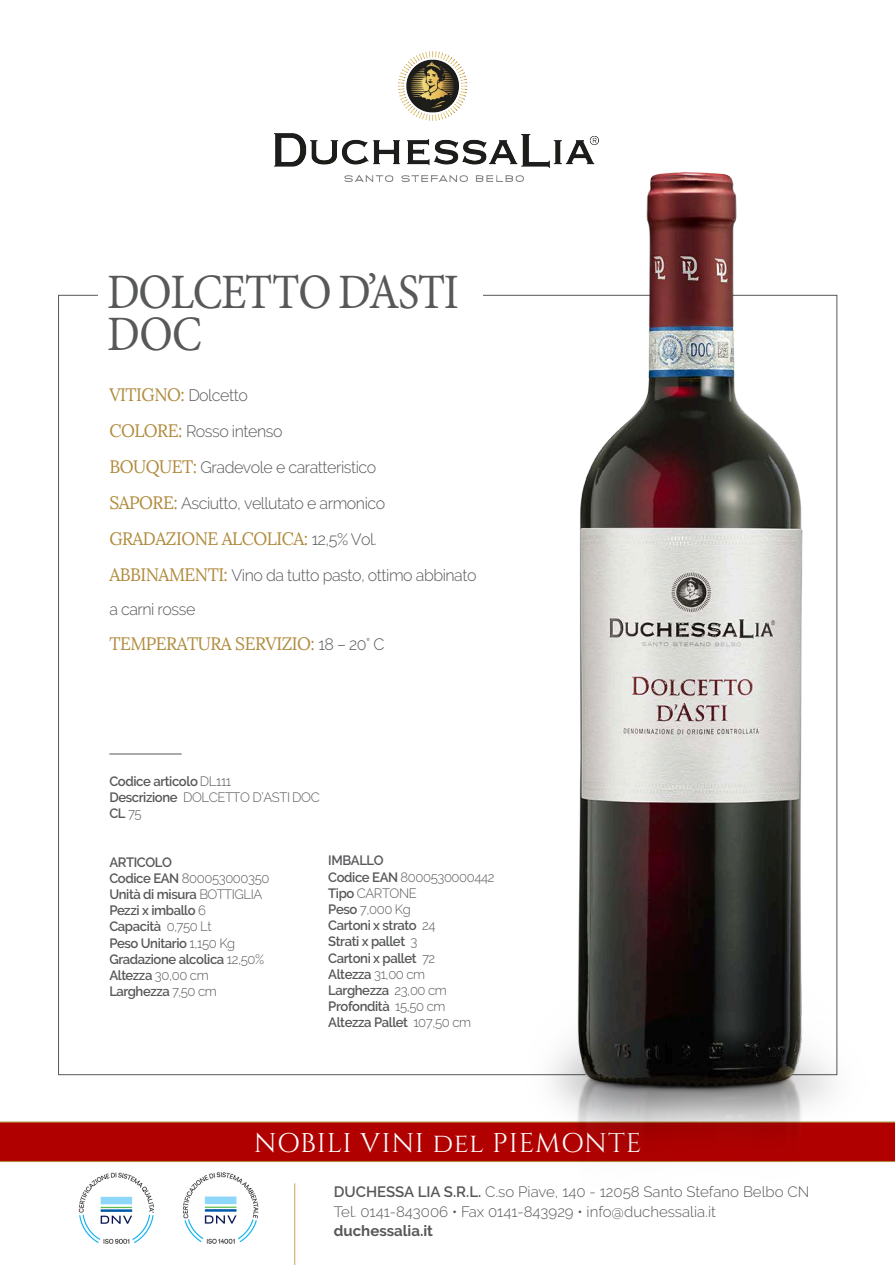
<style>
.page{position:relative;width:895px;height:1265px;background:#fff}
.page>*{position:absolute;margin:0;border:0;box-sizing:border-box;transform-origin:0 0}
.t1{font:49.5px/42px "Minion Pro";letter-spacing:-.035em;color:#57585a;scale:.9 1}
.t2{font:27px "Cinzel";letter-spacing:.02em;color:#fff}
.t3{font:18px "Lora";letter-spacing:-.03em;color:#b08b3d}
.t4{font:300 16.5px/36px "Raleway";letter-spacing:-.03em;color:#57585a}
.t5{font:300 15px "Raleway";color:#57585a}
.t6{font:700 15px "Raleway";color:#57585a}
.t7{font:600 13.5px/16.2px "Raleway";letter-spacing:-.03em;color:#57585a}
.s1{font-family:"Raleway";font-weight:300;font-size:16.5px;color:#57585a}
.s2{font-family:"Lora";font-weight:400;font-size:18px;color:#b08b3d}
.s3{font-weight:300}
.s4{font-weight:600}
</style>
<div class="page">
<hr style="left:109px;top:753px;width:73px;height:1px;background:#57585a">
<svg style="left:0;top:1121px;width:329px;height:41px;background:#b10a06"></svg>
<img style="left:329px;top:138px;width:565px;height:1025px">
<img style="left:274px;top:52px;width:324px;height:130px">
<img style="left:78px;top:1172px;width:181px;height:72px">
<p class="t1" style="left:107px;top:271px;width:392px">DOLCETTO D’ASTI<br>DOC</p>
<p class="t3" style="left:109px;top:383px;width:140px">VITIGNO: <span class="s1">Dolcetto</span></p>
<p class="t4" style="left:109px;top:413px;width:277px"><span class="s2">COLORE:</span> Rosso intenso<br><span class="s2">BOUQUET:</span> Gradevole e caratteristico<br><span class="s2">SAPORE:</span> Asciutto, vellutato e armonico</p>
<p class="t3" style="left:109px;top:527px;width:269px">GRADAZIONE ALCOLICA: <span class="s1">12,5% Vol.</span></p>
<p class="t4" style="left:109px;top:557px;width:368px;line-height:34.3px"><span class="s2">ABBINAMENTI:</span> Vino da tutto pasto, ottimo abbinato a carni rosse</p>
<p class="t3" style="left:109px;top:632px;width:276px">TEMPERATURA SERVIZIO: <span class="s1">18 – 20° C</span></p>
<p class="t7" style="left:109px;top:772px;width:212px">Codice articolo <span class="s3">DL111<br></span>Descrizione <span class="s3">DOLCETTO D’ASTI DOC<br></span>CL <span class="s3">75</span></p>
<p class="t7" style="left:109px;top:853px;width:161px">ARTICOLO<br>Codice EAN <span class="s3">800053000350<br></span>Unità di misura <span class="s3">BOTTIGLIA<br></span>Pezzi x imballo <span class="s3">6<br></span>Capacità <span class="s3">0,750 Lt<br></span>Peso Unitario <span class="s3">1,150 Kg<br></span>Gradazione alcolica <span class="s3">12,50%<br></span>Altezza <span class="s3">30,00 cm<br></span>Larghezza <span class="s3">7,50 cm</span></p>
<p class="t7" style="left:328px;top:852px;width:168px">IMBALLO<br>Codice EAN <span class="s3">8000530000442<br></span>Tipo <span class="s3">CARTONE<br></span>Peso <span class="s3">7,000 Kg<br></span>Cartoni x strato <span class="s3">24<br></span>Strati x pallet <span class="s3">3<br></span>Cartoni x pallet <span class="s3">72<br></span>Altezza <span class="s3">31,00 cm<br></span>Larghezza <span class="s3">23,00 cm<br></span>Profondità <span class="s3">15,50 cm<br></span>Altezza Pallet <span class="s3">107,50 cm</span></p>
<p class="t2" style="left:254px;top:1126px;width:389px">NOBILI VINI del PIEMONTE</p>
<p class="t5" style="left:334px;top:1183px;width:477px"><span class="s4">DUCHESSA LIA S.R.L.</span> C.so Piave, 140 - 12058 Santo Stefano Belbo CN</p>
<p class="t5" style="left:334px;top:1202px;width:383px">Tel. 0141-843006 • Fax 0141-843929 • info@duchessalia.it</p>
<p class="t6" style="left:334px;top:1222px;width:101px">duchessalia.it</p>
</div>
